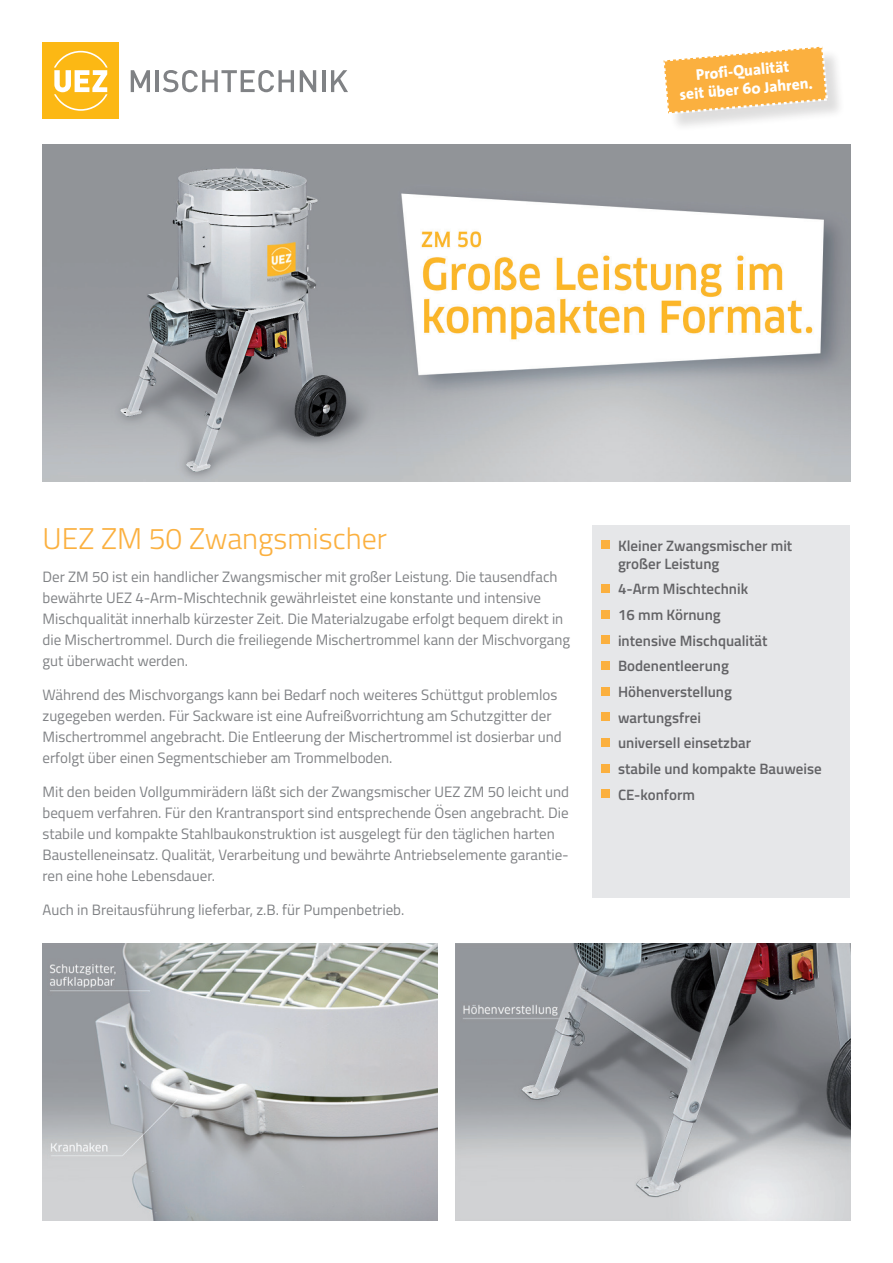
<style>
.page{position:relative;width:893px;height:1263px;background:#fff}
.page>*{position:absolute;margin:0;border:0;box-sizing:border-box;transform-origin:0 0}
.t1{font:300 30px "Titillium Web";color:#fbb03f}
.t2{font:800 15.6px/18.6px "The Sans";color:#fff;text-align:center}
.t3{font:15px/21px "Titillium Web";color:#808285}
.t4{font:600 15px/25.7px "Titillium Web";color:#636366}
</style>
<div class="page">
<img style="left:43px;top:145px;width:807px;height:336px">
<div style="left:43px;top:43px;width:76px;height:76px;background:#fcb814"></div>
<svg style="left:54px;top:51px;width:54px;height:60px"></svg>
<svg style="left:131px;top:70px;width:19px;height:22px"></svg>
<hr style="left:156px;top:70px;width:3px;height:22px;background:#808285">
<svg style="left:163px;top:70px;width:131px;height:22px"></svg>
<svg style="left:300px;top:70px;width:16px;height:22px"></svg>
<hr style="left:322px;top:70px;width:3px;height:22px;background:#808285">
<svg style="left:331px;top:70px;width:17px;height:22px"></svg>
<div style="left:665px;top:48px;width:181px;height:84px;background:#231f20;opacity:.15"></div>
<svg style="left:663px;top:46px;width:166px;height:70px"></svg>
<div style="left:592px;top:525px;width:258px;height:372px;background:#e6e7e9"></div>
<div style="left:601px;top:541px;width:8px;height:8px;background:#fbb03f"></div>
<div style="left:601px;top:584px;width:8px;height:9px;background:#fbb03f"></div>
<div style="left:601px;top:610px;width:8px;height:8px;background:#fbb03f"></div>
<div style="left:601px;top:636px;width:8px;height:8px;background:#fbb03f"></div>
<div style="left:601px;top:661px;width:8px;height:9px;background:#fbb03f"></div>
<div style="left:601px;top:687px;width:8px;height:8px;background:#fbb03f"></div>
<div style="left:601px;top:713px;width:8px;height:8px;background:#fbb03f"></div>
<div style="left:601px;top:738px;width:8px;height:9px;background:#fbb03f"></div>
<div style="left:601px;top:764px;width:8px;height:8px;background:#fbb03f"></div>
<div style="left:601px;top:789px;width:8px;height:9px;background:#fbb03f"></div>
<img style="left:43px;top:944px;width:395px;height:276px">
<img style="left:455px;top:944px;width:395px;height:276px">
<p class="t2" style="left:677px;top:66px;width:135px;rotate:-5deg">Profi-Qualität<br>seit über 60 Jahren.</p>
<h1 class="t1" style="left:43px;top:516px;width:346px">UEZ ZM 50 Zwangsmischer</h1>
<p class="t3" style="left:43px;top:566px;width:529px">Der ZM 50 ist ein handlicher Zwangsmischer mit großer Leistung. Die tausendfach bewährte UEZ 4-Arm-Mischtechnik gewährleistet eine konstante und intensive Mischqualität innerhalb kürzester Zeit. Die Materialzugabe erfolgt bequem direkt in die Mischertrommel. Durch die freiliegende Mischertrommel kann der Mischvorgang gut überwacht werden.</p>
<p class="t3" style="left:43px;top:684px;width:521px">Während des Mischvorgangs kann bei Bedarf noch weiteres Schüttgut problemlos zugegeben werden. Für Sackware ist eine Aufreißvorrichtung am Schutzgitter der Mischertrommel angebracht. Die Entleerung der Mischertrommel ist dosierbar und erfolgt über einen Segmentschieber am Trommelboden.</p>
<p class="t3" style="left:43px;top:780px;width:528px">Mit den beiden Vollgummirädern läßt sich der Zwangsmischer UEZ ZM 50 leicht und bequem verfahren. Für den Krantransport sind entsprechende Ösen angebracht. Die stabile und kompakte Stahlbaukonstruktion ist ausgelegt für den täglichen harten Baustelleneinsatz. Qualität, Verarbeitung und bewährte Antriebselemente garantie&shy;ren eine hohe Lebensdauer.</p>
<p class="t3" style="left:43px;top:898px;width:363px">Auch in Breitausführung lieferbar, z.B. für Pumpenbetrieb.</p>
<p class="t4" style="left:618px;top:536px;width:176px;line-height:18px">Kleiner Zwangsmischer mit großer Leistung</p>
<p class="t4" style="left:618px;top:575px;width:205px">4-Arm Mischtechnik<br>16 mm Körnung<br>intensive Mischqualität<br>Bodenentleerung<br>Höhenverstellung<br>wartungsfrei<br>universell einsetzbar<br>stabile und kompakte Bauweise<br>CE-konform</p>
</div>
